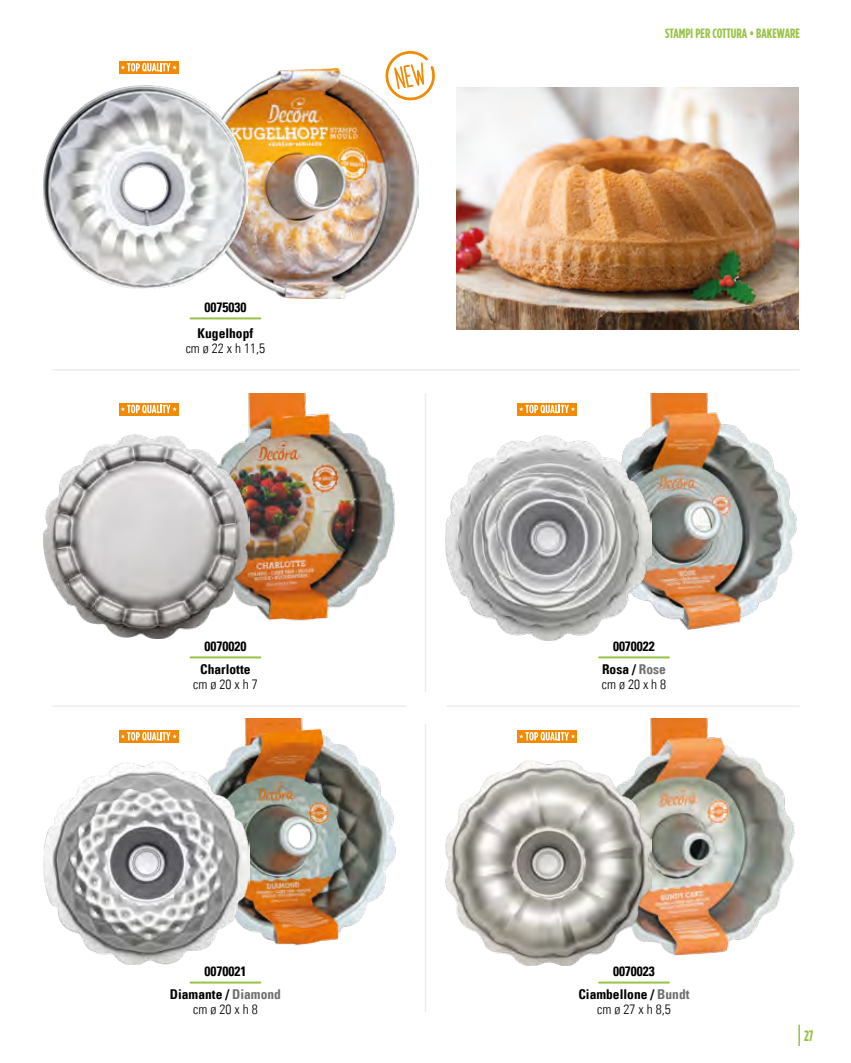
<style>
.page{position:relative;width:851px;height:1063px;background:#fff}
.page>*{position:absolute;margin:0;border:0;box-sizing:border-box;transform-origin:0 0}
.t1{font:700 15px "Gotham Condensed";color:#97c344}
.t2{font:700 condensed 13.5px/23.5px "Univers LT";color:#000;text-align:center}
.t3{font:300 condensed 13.5px "Univers LT";color:#000}
.t4{font:700 13.5px "Gotham Condensed";color:#97c344}
.s1{color:#706f6f}
</style>
<div class="page">
<hr style="left:599px;top:982px;width:69px;height:2px;background:#97c344">
<img style="left:643px;top:719px;width:152px;height:236px">
<img style="left:445px;top:760px;width:206px;height:206px">
<hr style="left:190px;top:656px;width:70px;height:2px;background:#97c344">
<img style="left:248px;top:394px;width:147px;height:227px">
<img style="left:44px;top:435px;width:205px;height:204px">
<hr style="left:599px;top:656px;width:69px;height:2px;background:#97c344">
<img style="left:642px;top:394px;width:155px;height:236px">
<img style="left:445px;top:435px;width:206px;height:205px">
<hr style="left:190px;top:317px;width:70px;height:2px;background:#97c344">
<svg style="left:517px;top:403px;width:60px;height:12px"></svg>
<svg style="left:519px;top:405px;width:56px;height:8px"></svg>
<div style="left:517px;top:730px;width:60px;height:13px;background:#f18a04"></div>
<svg style="left:519px;top:732px;width:56px;height:9px"></svg>
<hr style="left:190px;top:982px;width:70px;height:2px;background:#97c344">
<img style="left:227px;top:719px;width:169px;height:227px">
<img style="left:44px;top:761px;width:205px;height:204px">
<div style="left:119px;top:730px;width:59px;height:13px;background:#f18a04"></div>
<svg style="left:121px;top:732px;width:56px;height:9px"></svg>
<svg style="left:119px;top:403px;width:59px;height:12px"></svg>
<svg style="left:121px;top:405px;width:56px;height:8px"></svg>
<div style="left:119px;top:61px;width:59px;height:13px;background:#f18a04"></div>
<svg style="left:121px;top:63px;width:56px;height:9px"></svg>
<img style="left:457px;top:87px;width:341px;height:242px">
<hr style="left:424px;top:394px;width:2px;height:298px;background:#ededed">
<hr style="left:424px;top:724px;width:2px;height:288px;background:#ededed">
<hr style="left:446px;top:705px;width:353px;height:2px;background:#ededed">
<hr style="left:53px;top:369px;width:746px;height:2px;background:#ededed">
<hr style="left:53px;top:705px;width:353px;height:2px;background:#ededed">
<img style="left:247px;top:68px;width:171px;height:230px">
<svg style="left:384px;top:51px;width:51px;height:52px"></svg>
<svg style="left:798px;top:1025px;width:1px;height:21px"></svg>
<img style="left:44px;top:86px;width:203px;height:203px">
<p class="t2" style="left:198px;top:293px;width:57px;line-height:26.8px">0075030<br>Kugelhopf</p>
<p class="t3" style="left:186px;top:341px;width:81px">cm ø 22 x h 11,5</p>
<p class="t2" style="left:200px;top:634px;width:52px">0070020<br>Charlotte</p>
<p class="t3" style="left:193px;top:676px;width:66px">cm ø 20 x h 7</p>
<p class="t2" style="left:170px;top:959px;width:112px">0070021<br>Diamante / <span class="s1">Diamond</span></p>
<p class="t3" style="left:193px;top:1001px;width:66px">cm ø 20 x h 8</p>
<p class="t4" style="left:665px;top:26px;width:136px">STAMPI PER COTTURA • BAKEWARE</p>
<p class="t2" style="left:602px;top:634px;width:65px">0070022<br>Rosa / <span class="s1">Rose</span></p>
<p class="t3" style="left:601px;top:676px;width:66px">cm ø 20 x h 8</p>
<p class="t2" style="left:578px;top:959px;width:113px">0070023<br>Ciambellone / <span class="s1">Bundt</span></p>
<p class="t3" style="left:597px;top:1001px;width:75px">cm ø 27 x h 8,5</p>
<p class="t1" style="left:804px;top:1027px;width:11px">27</p>
</div>
